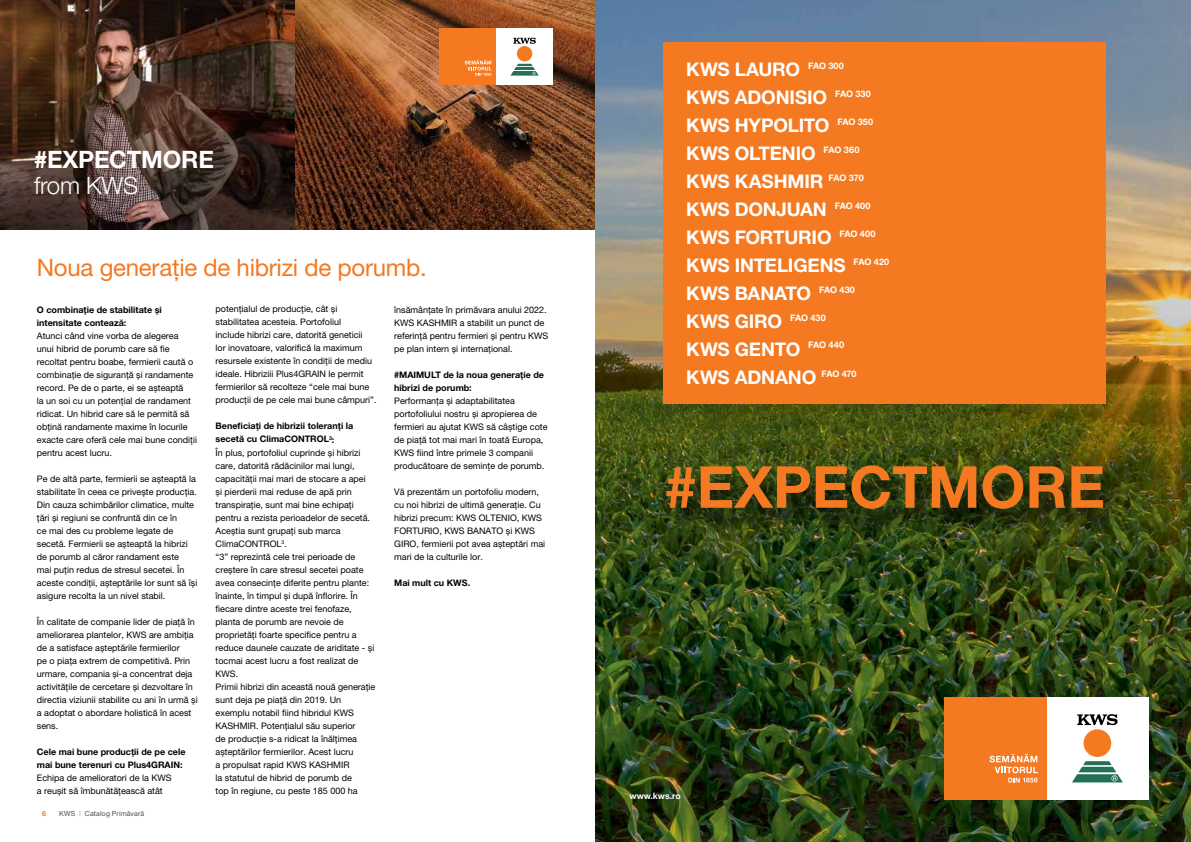
<style>
.page{position:relative;width:1191px;height:842px;background:#fff}
.page>*{position:absolute;margin:0;border:0;box-sizing:border-box;transform-origin:0 0}
.t1{font:700 58px "Helvetica Neue LT Pro";color:#f47920}
.t2{font:24px "Helvetica Neue LT Pro";letter-spacing:-.01em;color:#f47920}
.t3{font:700 24px "Helvetica Neue LT Std";letter-spacing:-.01em;color:#fff}
.t4{font:300 24px "Helvetica Neue LT Std";letter-spacing:-.01em;color:#fff}
.t5{font:700 18.8px/27.9px "Helvetica Neue LT Pro";letter-spacing:-.01em;color:#fff}
.t6{font:9px/13px "Helvetica Neue LT Pro";color:#000}
.t7{font:700 9px/13px "Helvetica Neue LT Pro";color:#000}
.t8{font:700 8.8px "Helvetica Neue LT Pro";color:#fff}
.t9{font:7px "Helvetica Neue LT Pro";letter-spacing:.02em;color:#4d4d4f}
.t10{font:700 7px "Helvetica Neue LT Std";color:#f47920}
.s1{color:#f68d42}
.s2{font-weight:700}
</style>
<div class="page">
<img style="left:0;top:0;width:595px;height:230px">
<div style="left:496px;top:28px;width:57px;height:57px;background:#fff"></div>
<svg style="left:510px;top:64px;width:29px;height:12px"></svg>
<div style="left:517px;top:46px;width:15px;height:15px;background:#f47920;border-radius:50%"></div>
<svg style="left:513px;top:38px;width:23px;height:6px"></svg>
<div style="left:439px;top:28px;width:57px;height:57px;background:#f47920"></div>
<svg style="left:464px;top:60px;width:27px;height:16px"></svg>
<img style="left:595px;top:0;width:596px;height:842px">
<div style="left:1046px;top:697px;width:102px;height:102px;background:#fff"></div>
<svg style="left:1072px;top:761px;width:51px;height:21px"></svg>
<div style="left:1083px;top:729px;width:28px;height:28px;background:#f47920;border-radius:50%"></div>
<svg style="left:1077px;top:714px;width:40px;height:11px"></svg>
<div style="left:944px;top:697px;width:102px;height:102px;background:#f47920"></div>
<svg style="left:989px;top:754px;width:48px;height:28px"></svg>
<div style="left:663px;top:43px;width:443px;height:361px;background:#f47920"></div>
<div style="left:663px;top:467px;width:461px;height:68px;background:#000;opacity:.75"></div>
<h2 class="t3" style="left:34px;top:145px;width:181px">#EXPECTMORE</h2>
<h2 class="t4" style="left:34px;top:171px;width:106px">from KWS</h2>
<h2 class="t2" style="left:37px;top:253px;width:391px">Noua generație de hibrizi de porumb.</h2>
<p class="t7" style="left:37px;top:303px;width:126px">O combinație de stabilitate și intensitate contează:</p>
<p class="t6" style="left:37px;top:329px;width:162px">Atunci când vine vorba de alegerea unui hibrid de porumb care să fie recoltat pentru boabe, fermierii caută o combinație de siguranță și randamente record. Pe de o parte, ei se așteaptă<br>la un soi cu un potențial de randament ridicat. Un hibrid care să le permită să obțină randamente maxime în locurile exacte care oferă cele mai bune condiții pentru acest lucru.</p>
<p class="t6" style="left:37px;top:472px;width:162px">Pe de altă parte, fermierii se așteaptă la stabilitate în ceea ce privește producția.<br>Din cauza schimbărilor climatice, multe țări și regiuni se confruntă din ce în<br>ce mai des cu probleme legate de secetă. Fermierii se așteaptă la hibrizi de porumb al căror randament este<br>mai puțin redus de stresul secetei. În aceste condiții, așteptările lor sunt să își asigure recolta la un nivel stabil.</p>
<p class="t6" style="left:37px;top:615px;width:162px">În calitate de companie lider de piață în ameliorarea plantelor, KWS are ambiția de a satisface așteptările fermierilor<br>pe o piața extrem de competitivă. Prin urmare, compania și-a concentrat deja activitățile de cercetare și dezvoltare în directia viziunii stabilite cu ani în urmă și a adoptat o abordare holistică în acest sens.</p>
<p class="t7" style="left:37px;top:744px;width:150px">Cele mai bune producții de pe cele mai bune terenuri cu Plus4GRAIN:</p>
<p class="t6" style="left:37px;top:771px;width:136px">Echipa de amelioratori de la KWS a reușit să îmbunătățească atât</p>
<p class="t10" style="left:42px;top:809px;width:5px">6</p>
<p class="t9" style="left:59px;top:809px;width:87px">KWS <span class="s1">I</span> Catalog Primăvară</p>
<p class="t6" style="left:215px;top:303px;width:163px">potențialul de producție, cât și stabilitatea acesteia. Portofoliul<br>include hibrizi care, datorită geneticii<br>lor inovatoare, valorifică la maximum resursele existente în condiții de mediu ideale. Hibriziii Plus4GRAIN le permit fermierilor să recolteze “cele mai bune producții de pe cele mai bune câmpuri”.</p>
<p class="t6" style="left:215px;top:420px;width:161px"><span class="s2">Beneficiați de hibrizii toleranți la secetă cu ClimaCONTROL</span><sup>3</sup><span class="s2">:<br></span>În plus, portofoliul cuprinde și hibrizi care, datorită rădăcinilor mai lungi, capacității mai mari de stocare a apei<br>și pierderii mai reduse de apă prin transpirație, sunt mai bine echipați pentru a rezista perioadelor de secetă.<br>Aceștia sunt grupați sub marca ClimaCONTROL<sup>3</sup>.<br>“3” reprezintă cele trei perioade de creștere în care stresul secetei poate avea consecințe diferite pentru plante: înainte, în timpul și după înflorire. În fiecare dintre aceste trei fenofaze, planta de porumb are nevoie de proprietăți foarte specifice pentru a reduce daunele cauzate de ariditate - și tocmai acest lucru a fost realizat de KWS.<br>Primii hibrizi din această nouă generație sunt deja pe piață din 2019. Un exemplu notabil fiind hibridul KWS KASHMIR. Potențialul său superior<br>de producție s-a ridicat la înălțimea așteptărilor fermierilor. Acest lucru<br>a propulsat rapid KWS KASHMIR<br>la statutul de hibrid de porumb de<br>top în regiune, cu peste 185 000 ha</p>
<p class="t6" style="left:394px;top:303px;width:156px">însămânțate în primăvara anului 2022.<br>KWS KASHMIR a stabilit un punct de referință pentru fermieri și pentru KWS pe plan intern și internațional.</p>
<p class="t7" style="left:394px;top:368px;width:151px">#MAIMULT de la noua generație de hibrizi de porumb:</p>
<p class="t6" style="left:394px;top:394px;width:155px">Performanța și adaptabilitatea portofoliului nostru și apropierea de fermieri au ajutat KWS să câștige cote de piață tot mai mari în toată Europa, KWS fiind între primele 3 companii producătoare de semințe de porumb.</p>
<p class="t6" style="left:394px;top:485px;width:153px">Vă prezentăm un portofoliu modern, cu noi hibrizi de ultimă generație. Cu hibrizi precum: KWS OLTENIO, KWS<br>FORTURIO, KWS BANATO și KWS<br>GIRO, fermierii pot avea așteptări mai mari de la culturile lor.</p>
<p class="t7" style="left:394px;top:575px;width:77px">Mai mult cu KWS.</p>
<h3 class="t5" style="left:686px;top:55px;width:159px">KWS LAURO <sup>FAO</sup> <sup>300</sup></h3>
<h3 class="t5" style="left:686px;top:83px;width:186px">KWS ADONISIO <sup>FAO</sup> <sup>330</sup></h3>
<h3 class="t5" style="left:686px;top:111px;width:188px">KWS HYPOLITO <sup>FAO</sup> <sup>350</sup></h3>
<h3 class="t5" style="left:686px;top:139px;width:175px">KWS OLTENIO <sup>FAO</sup> <sup>360</sup></h3>
<h3 class="t5" style="left:686px;top:167px;width:179px">KWS KASHMIR <sup>FAO</sup> <sup>370</sup></h3>
<h3 class="t5" style="left:686px;top:195px;width:186px">KWS DONJUAN <sup>FAO</sup> <sup>400</sup></h3>
<h3 class="t5" style="left:686px;top:223px;width:190px">KWS FORTURIO <sup>FAO</sup> <sup>400</sup></h3>
<h3 class="t5" style="left:686px;top:251px;width:204px">KWS INTELIGENS <sup>FAO</sup> <sup>420</sup></h3>
<h3 class="t5" style="left:686px;top:278px;width:170px">KWS BANATO <sup>FAO</sup> <sup>430<br></sup>KWS GIRO <sup>FAO</sup> <sup>430<br></sup>KWS GENTO <sup>FAO</sup> <sup>440</sup></h3>
<h3 class="t5" style="left:686px;top:362px;width:172px">KWS ADNANO <sup>FAO</sup> <sup>470</sup></h3>
<h1 class="t1" style="left:664px;top:450px;width:442px">#EXPECTMORE</h1>
<p class="t8" style="left:629px;top:791px;width:53px">www.kws.ro</p>
</div>
